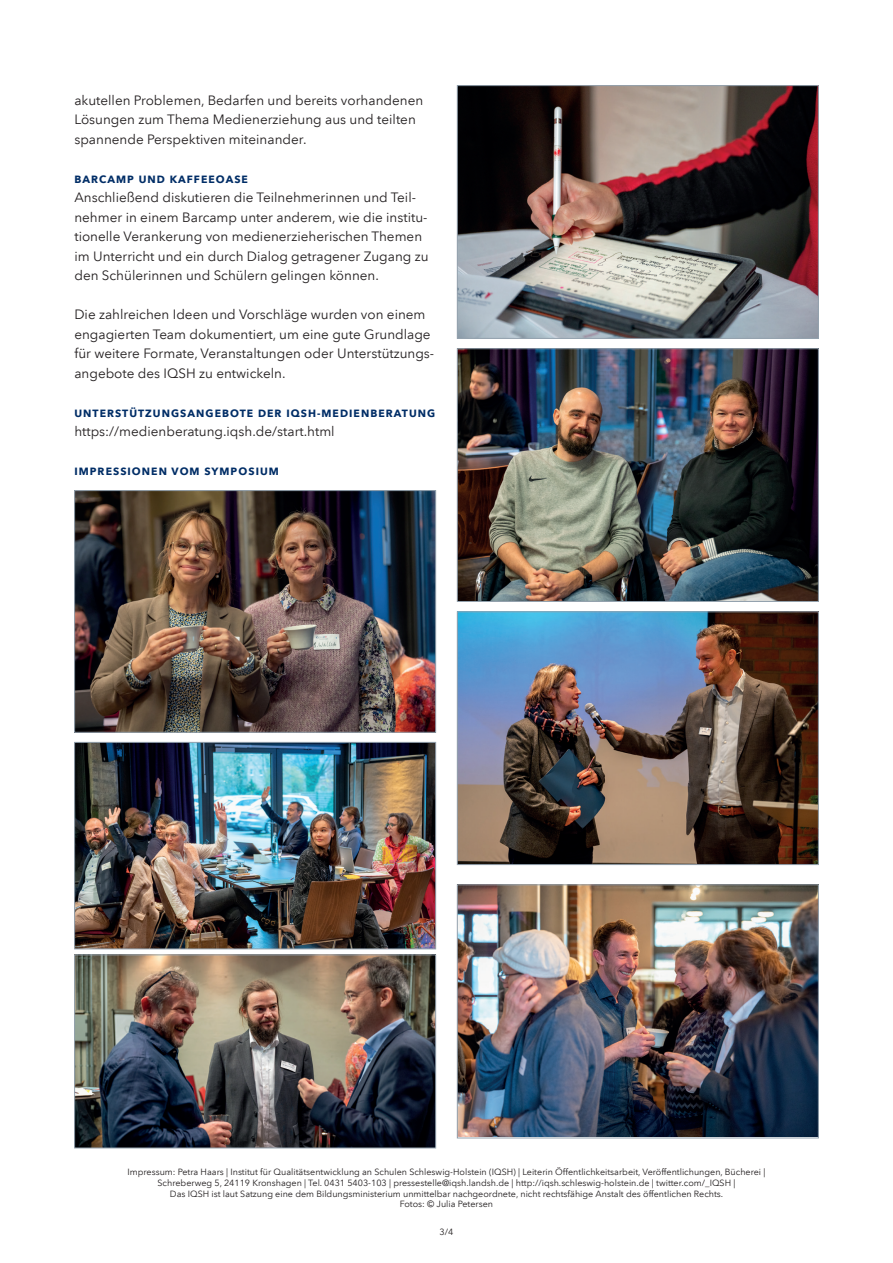
<style>
.page{position:relative;width:893px;height:1263px;background:#fff}
.page>*{position:absolute;margin:0;border:0;box-sizing:border-box;transform-origin:0 0}
.t1{font:13.5px/19.5px "Avenir Next LT Pro";color:#231f20}
.t2{font:700 10.5px "Avenir Next LT Pro";letter-spacing:.1em;color:#002d66}
.t3{font:9px/10.8px "Avenir Next LT Pro";color:#231f20;text-align:center}
</style>
<div class="page">
<img style="left:459px;top:87px;width:358px;height:250px">
<div style="left:457px;top:85px;width:362px;height:254px;border:1px solid #94a2ae"></div>
<img style="left:459px;top:350px;width:358px;height:250px">
<div style="left:457px;top:348px;width:362px;height:254px;border:1px solid #94a2ae"></div>
<img style="left:459px;top:887px;width:358px;height:249px">
<div style="left:457px;top:885px;width:362px;height:253px;border:1px solid #94a2ae"></div>
<img style="left:76px;top:492px;width:358px;height:238px">
<div style="left:74px;top:490px;width:362px;height:242px;border:1px solid #94a2ae"></div>
<img style="left:76px;top:744px;width:358px;height:203px">
<div style="left:74px;top:742px;width:362px;height:207px;border:1px solid #94a2ae"></div>
<img style="left:459px;top:614px;width:358px;height:249px">
<div style="left:457px;top:612px;width:362px;height:253px;border:1px solid #94a2ae"></div>
<img style="left:76px;top:957px;width:358px;height:189px">
<div style="left:74px;top:955px;width:362px;height:193px;border:1px solid #94a2ae"></div>
<p class="t1" style="left:74px;top:90px;width:350px">akutellen Problemen, Bedarfen und bereits vorhandenen<br>Lösungen zum Thema Medienerziehung aus und teilten spannende Perspektiven miteinander.</p>
<p class="t2" style="left:74px;top:172px;width:175px">BARCAMP UND KAFFEEOASE</p>
<p class="t1" style="left:74px;top:188px;width:356px">Anschließend diskutieren die Teilnehmerinnen und Teil&shy;nehmer in einem Barcamp unter anderem, wie die institu&shy;tionelle Verankerung von medienerzieherischen Themen im Unterricht und ein durch Dialog getragener Zugang zu den Schülerinnen und Schülern gelingen können.</p>
<p class="t1" style="left:74px;top:305px;width:361px">Die zahlreichen Ideen und Vorschläge wurden von einem engagierten Team dokumentiert, um eine gute Grundlage für weitere Formate, Veranstaltungen oder Unterstützungs&shy;angebote des IQSH zu entwickeln.</p>
<p class="t2" style="left:74px;top:406px;width:362px">UNTERSTÜTZUNGSANGEBOTE DER IQSH-MEDIENBERATUNG</p>
<p class="t1" style="left:74px;top:422px;width:262px">https://medienberatung.iqsh.de/start.html</p>
<p class="t2" style="left:74px;top:465px;width:206px">IMPRESSIONEN VOM SYMPOSIUM</p>
<p class="t3" style="left:127px;top:1166px;width:639px">Impressum: Petra Haars | Institut für Qualitätsentwicklung an Schulen Schleswig-Holstein (IQSH) | Leiterin Öffentlichkeitsarbeit, Veröffentlichungen, Bücherei |<br>Schreberweg 5, 24119 Kronshagen | Tel. 0431 5403-103 | pressestelle@iqsh.landsh.de | http://iqsh.schleswig-holstein.de | twitter.com/_IQSH |<br>Das IQSH ist laut Satzung eine dem Bildungsministerium unmittelbar nachgeordnete, nicht rechtsfähige Anstalt des öffentlichen Rechts.</p>
<p class="t3" style="left:400px;top:1199px;width:95px">Fotos: © Julia Petersen</p>
<p class="t3" style="left:440px;top:1227px;width:15px">3/4</p>
</div>
